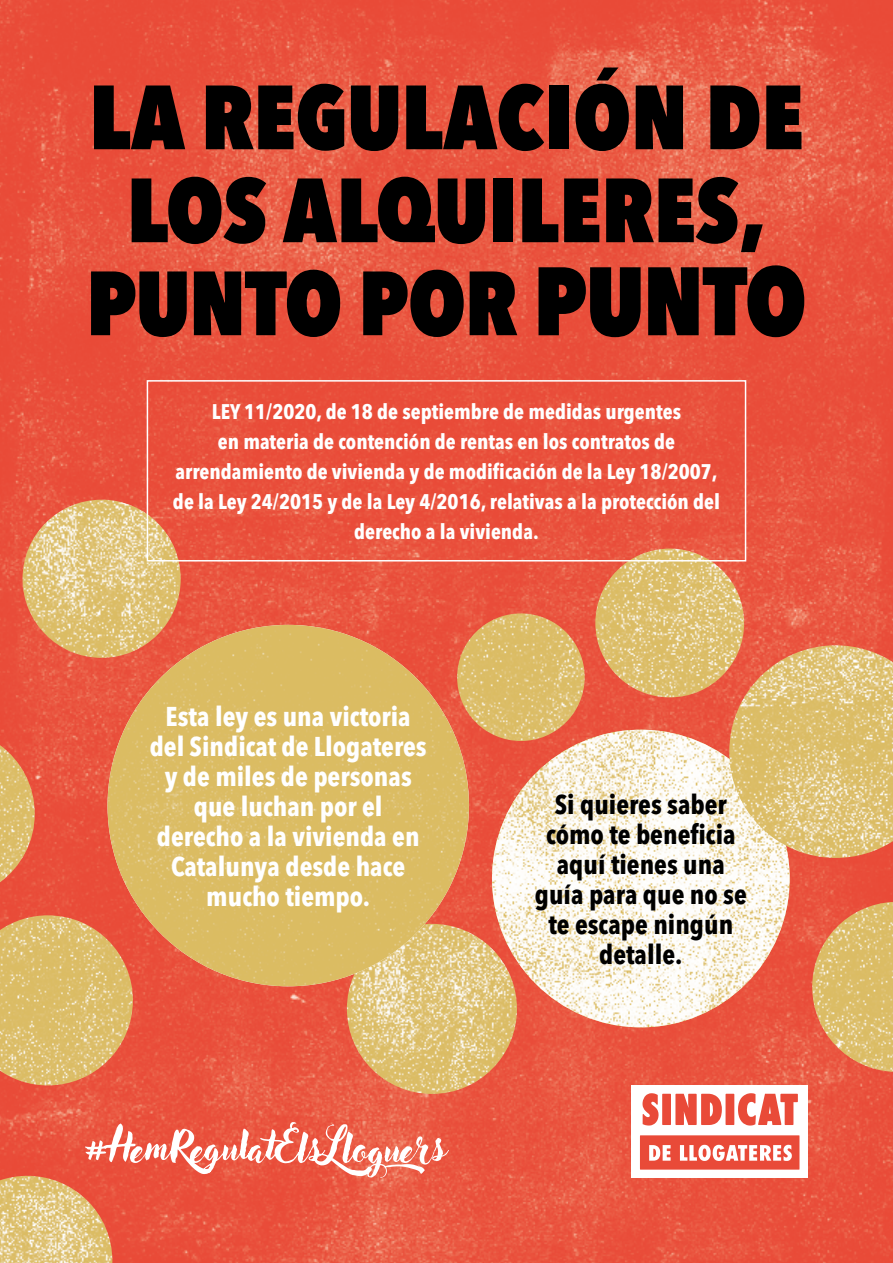
<style>
.page{position:relative;width:893px;height:1263px;background:#fff}
.page>*{position:absolute;margin:0;border:0;box-sizing:border-box;transform-origin:0 0}
.t1{font:800 90px/93px "Avenir Next Condensed";color:#000;text-align:center}
.t2{font:700 condensed 27px/30px "Avenir Next LT Pro";color:#fff;text-align:center}
.t3{font:700 condensed 27px/30px "Avenir Next LT Pro";color:#000;text-align:center}
.t4{font:700 condensed 21px/30px "Avenir Next LT Pro";color:#fff;text-align:center}
.s1{font-size:96px}
</style>
<div class="page">
<img style="left:0;top:0;width:893px;height:1263px">
<svg style="left:85px;top:1122px;width:364px;height:56px"></svg>
<div style="left:631px;top:1085px;width:177px;height:93px;background:#fff"></div>
<svg style="left:642px;top:1093px;width:156px;height:32px"></svg>
<svg style="left:640px;top:1135px;width:159px;height:34px"></svg>
<img style="left:347px;top:924px;width:170px;height:170px;border-radius:85px">
<img style="left:0;top:1176px;width:112px;height:87px">
<img style="left:23px;top:500px;width:158px;height:158px;border-radius:79px">
<img style="left:457px;top:613px;width:128px;height:128px;border-radius:64px">
<img style="left:0;top:915px;width:133px;height:170px">
<img style="left:0;top:745px;width:35px;height:137px">
<img style="left:812px;top:902px;width:81px;height:170px">
<img style="left:595px;top:549px;width:149px;height:148px;border-radius:74px">
<img style="left:492px;top:730px;width:298px;height:297px;border-radius:149px">
<img style="left:108px;top:625px;width:361px;height:361px;border-radius:181px">
<img style="left:729px;top:645px;width:164px;height:213px">
<div style="left:147px;top:380px;width:599px;height:181px;border:2px solid #fff"></div>
<h1 class="t1" style="left:86px;top:70px;width:722px">LA REGULACIÓN DE<br>LOS ALQUILERES,<br>PUNTO POR <span class="s1">PUNTO</span></h1>
<p class="t4" style="left:173px;top:396px;width:549px">LEY 11/2020, de 18 de septiembre de medidas urgentes<br>en materia de contención de rentas en los contratos de arrendamiento de vivienda y de modificación de la Ley 18/2007, de la Ley 24/2015 y de la Ley 4/2016, relativas a la protección del derecho a la vivienda.</p>
<p class="t2" style="left:150px;top:701px;width:279px">Esta ley es una victoria del Sindicat de Llogateres y de miles de personas que luchan por el derecho a la vivienda en<br>Catalunya desde hace mucho tiempo.</p>
<p class="t3" style="left:535px;top:789px;width:214px">Si quieres saber cómo te beneficia aquí tienes una guía para que no se te escape ningún detalle.</p>
</div>
